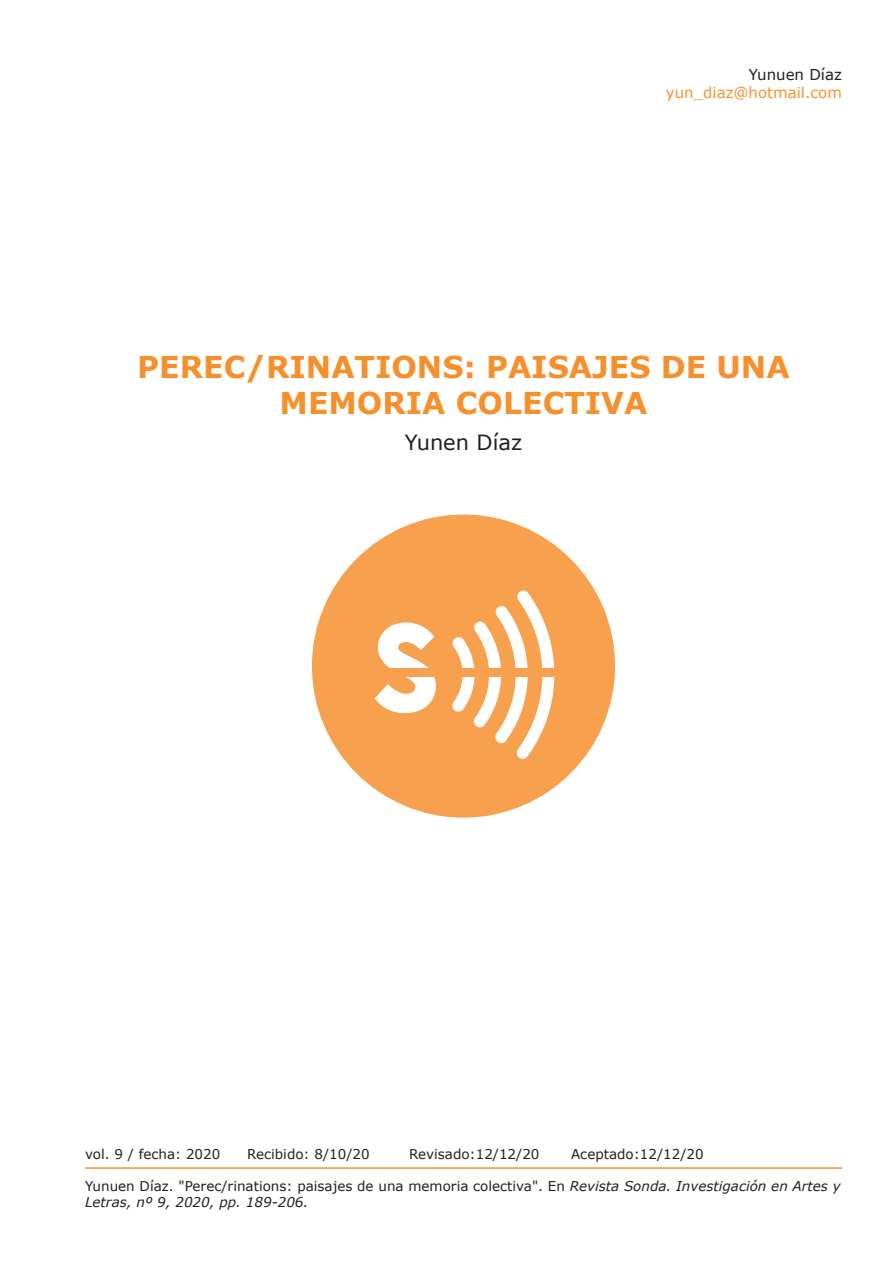
<style>
.page{position:relative;width:893px;height:1263px;background:#fff}
.page>*{position:absolute;margin:0;border:0;box-sizing:border-box;transform-origin:0 0}
.t1{font:700 30px/36px "Verdana";color:#f6902d;text-align:center}
.t2{font:21px "Verdana";color:#231f20}
.t3{font:15px "Verdana";color:#f6902d}
.t4{font:15px "Verdana";color:#231f20}
.t5{font:13.5px/16.2px "Verdana";color:#231f20}
.s1{font-style:italic}
</style>
<div class="page">
<hr style="left:85px;top:1167px;width:757px;height:2px;background:#f6902d">
<div style="left:312px;top:514px;width:303px;height:304px;background:#f7a04d;border-radius:50%"></div>
<svg style="left:375px;top:622px;width:61px;height:91px"></svg>
<svg style="left:452px;top:590px;width:103px;height:169px"></svg>
<div style="left:376px;top:668px;width:184px;height:8px;background:#f7a04d"></div>
<p class="t4" style="left:749px;top:65px;width:95px">Yunuen Díaz</p>
<p class="t3" style="left:666px;top:83px;width:178px">yun_diaz@hotmail.com</p>
<h1 class="t1" style="left:137px;top:349px;width:654px">PEREC/RINATIONS: PAISAJES DE UNA<br>MEMORIA COLECTIVA</h1>
<h2 class="t2" style="left:405px;top:429px;width:119px">Yunen Díaz</h2>
<p class="t5" style="left:85px;top:1146px;width:137px">vol. 9 / fecha: 2020</p>
<p class="t5" style="left:247px;top:1146px;width:124px">Recibido: 8/10/20</p>
<p class="t5" style="left:409px;top:1146px;width:132px">Revisado:12/12/20</p>
<p class="t5" style="left:571px;top:1146px;width:134px">Aceptado:12/12/20</p>
<p class="t5" style="left:85px;top:1178px;width:757px">Yunuen Díaz. "Perec/rinations: paisajes de una memoria colectiva". En <span class="s1">Revista Sonda. Investigación en Artes y<br>Letras, nº 9, 2020, pp. 189-206.</span></p>
</div>
